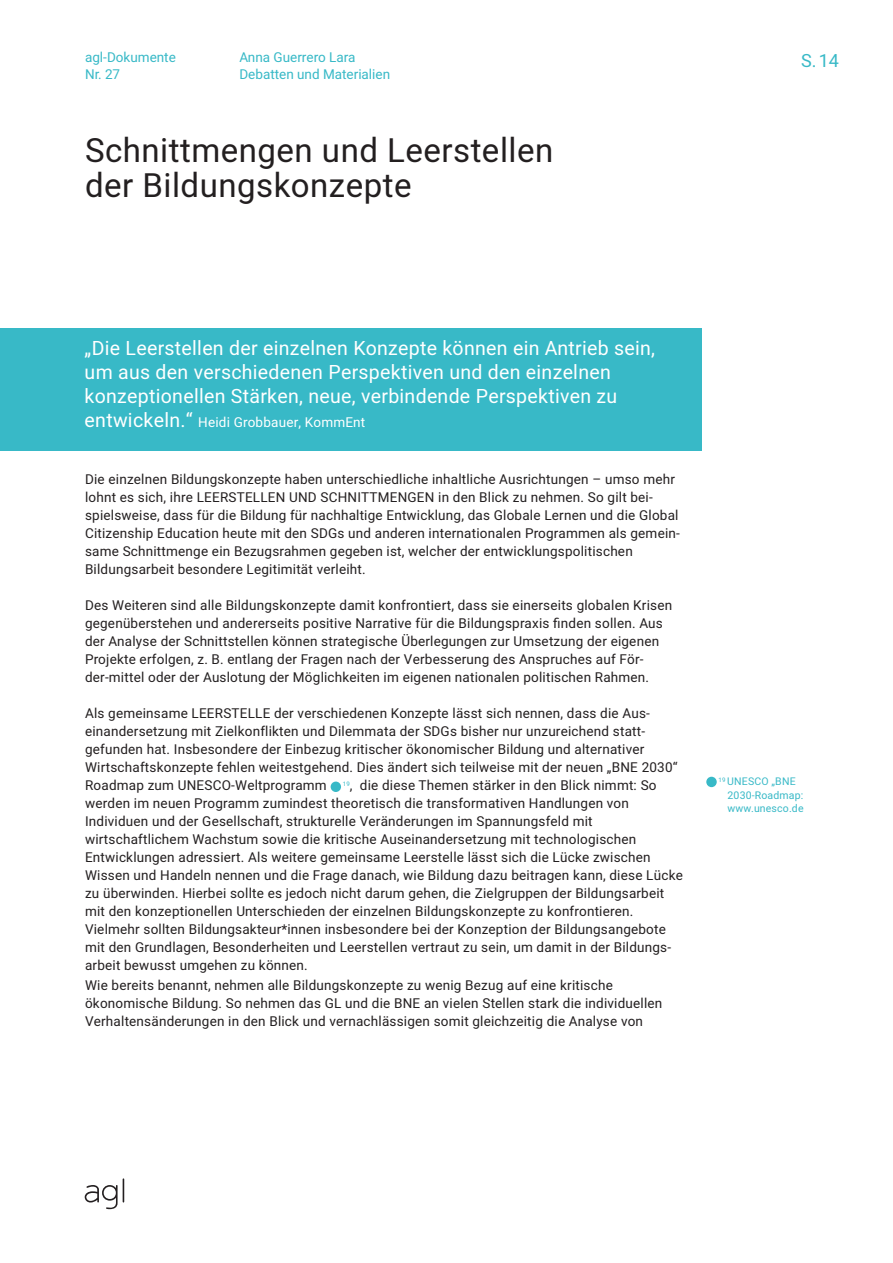
<style>
.page{position:relative;width:893px;height:1263px;background:#fff}
.page>*{position:absolute;margin:0;border:0;box-sizing:border-box;transform-origin:0 0}
.t1{font:33px/34.5px "Heebo";letter-spacing:.015em;color:#231f20}
.t2{font:19.5px/24px "Heebo";letter-spacing:.015em;color:#fff}
.t3{font:18px "Heebo";color:#38b9c7}
.t4{font:13.5px/18px "Heebo";letter-spacing:.015em;color:#231f20}
.t5{font:13.5px/16.5px "Heebo";color:#38b9c7}
.t6{font:13.5px "Heebo";letter-spacing:.015em;color:#fff}
.t7{font:10.5px/13.5px "Heebo";letter-spacing:.015em;color:#38b9c7}
.s1{font-size:19.5px}
</style>
<div class="page">
<svg style="left:85px;top:1178px;width:39px;height:31px"></svg>
<div style="left:331px;top:781px;width:10px;height:11px;background:#38b9c7;border-radius:50%"></div>
<div style="left:706px;top:777px;width:11px;height:10px;background:#38b9c7;border-radius:50%"></div>
<div style="left:0;top:329px;width:702px;height:122px;background:#38b9c7"></div>
<p class="t5" style="left:85px;top:49px;width:92px">agl-Dokumente<br>Nr. 27</p>
<p class="t5" style="left:239px;top:49px;width:152px">Anna Guerrero Lara<br>Debatten und Materialien</p>
<h3 class="t3" style="left:801px;top:48px;width:39px">S.14</h3>
<h1 class="t1" style="left:85px;top:133px;width:470px">Schnittmengen und Leerstellen der Bildungskonzepte</h1>
<h2 class="t2" style="left:85px;top:336px;width:572px">„Die Leerstellen der einzelnen Konzepte können ein Antrieb sein, um aus den verschiedenen Perspektiven und den einzelnen konzeptionellen Stärken, neue, verbindende Perspektiven zu</h2>
<p class="t6" style="left:85px;top:413px;width:282px"><span class="s1">entwickeln.“</span> Heidi Grobbauer, KommEnt</p>
<p class="t4" style="left:85px;top:470px;width:596px">Die einzelnen Bildungskonzepte haben unterschiedliche inhaltliche Ausrichtungen – umso mehr lohnt es sich, ihre LEERSTELLEN UND SCHNITTMENGEN in den Blick zu nehmen. So gilt bei&shy;spielsweise, dass für die Bildung für nachhaltige Entwicklung, das Globale Lernen und die Global Citizenship Education heute mit den SDGs und anderen internationalen Programmen als gemein&shy;same Schnittmenge ein Bezugsrahmen gegeben ist, welcher der entwicklungspolitischen Bildungsarbeit besondere Legitimität verleiht.</p>
<p class="t4" style="left:85px;top:596px;width:589px">Des Weiteren sind alle Bildungskonzepte damit konfrontiert, dass sie einerseits globalen Krisen gegenüberstehen und andererseits positive Narrative für die Bildungspraxis finden sollen. Aus der Analyse der Schnittstellen können strategische Überlegungen zur Umsetzung der eigenen Projekte erfolgen, z. B. entlang der Fragen nach der Verbesserung des Anspruches auf För&shy;der-mittel oder der Auslotung der Möglichkeiten im eigenen nationalen politischen Rahmen.</p>
<p class="t4" style="left:85px;top:704px;width:599px">Als gemeinsame LEERSTELLE der verschiedenen Konzepte lässt sich nennen, dass die Aus&shy;einandersetzung mit Zielkonflikten und Dilemmata der SDGs bisher nur unzureichend statt&shy;gefunden hat. Insbesondere der Einbezug kritischer ökonomischer Bildung und alternativer Wirtschaftskonzepte fehlen weitestgehend. Dies ändert sich teilweise mit der neuen „BNE 2030“ Roadmap zum UNESCO-Weltprogramm <sup>19</sup>, die diese Themen stärker in den Blick nimmt: So werden im neuen Programm zumindest theoretisch die transformativen Handlungen von Individuen und der Gesellschaft, strukturelle Veränderungen im Spannungsfeld mit wirtschaftlichem Wachstum sowie die kritische Auseinandersetzung mit technologischen Entwicklungen adressiert. Als weitere gemeinsame Leerstelle lässt sich die Lücke zwischen Wissen und Handeln nennen und die Frage danach, wie Bildung dazu beitragen kann, diese Lücke zu überwinden. Hierbei sollte es jedoch nicht darum gehen, die Zielgruppen der Bildungsarbeit mit den konzeptionellen Unterschieden der einzelnen Bildungskonzepte zu konfrontieren.<br>Vielmehr sollten Bildungsakteur*innen insbesondere bei der Konzeption der Bildungsangebote mit den Grundlagen, Besonderheiten und Leerstellen vertraut zu sein, um damit in der Bildungs&shy;arbeit bewusst umgehen zu können.</p>
<p class="t4" style="left:85px;top:976px;width:579px">Wie bereits benannt, nehmen alle Bildungskonzepte zu wenig Bezug auf eine kritische ökonomische Bildung. So nehmen das GL und die BNE an vielen Stellen stark die individuellen<br>Verhaltensänderungen in den Blick und vernachlässigen somit gleichzeitig die Analyse von</p>
<p class="t7" style="left:728px;top:775px;width:78px;text-indent:-9px"><sup>19</sup> UNESCO „BNE<br>2030-Roadmap: www.unesco.de</p>
</div>
